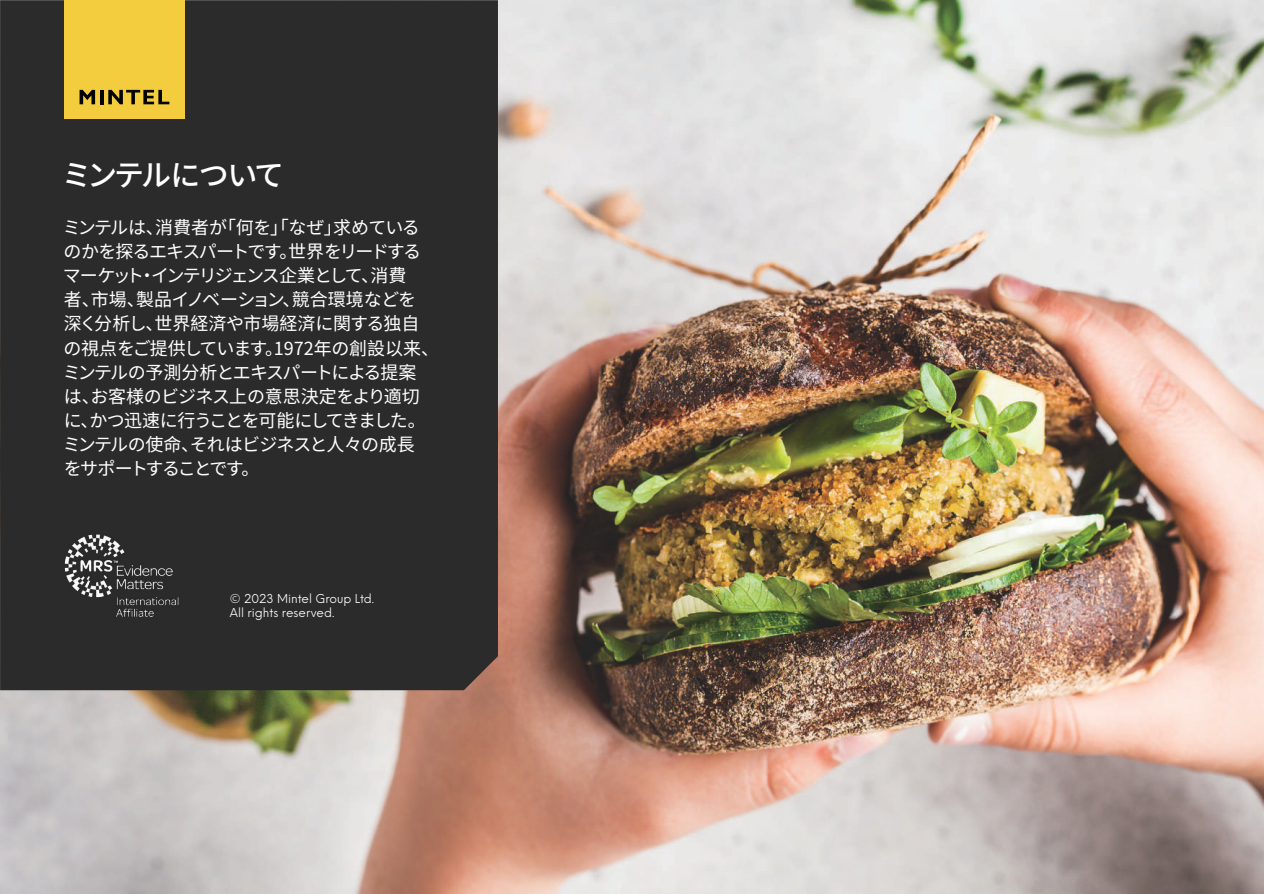
<style>
.page{position:relative;width:1264px;height:894px;background:#fff}
.page>*{position:absolute;margin:0;border:0;box-sizing:border-box;transform-origin:0 0}
.t1{font:500 30px "Noto Sans CJ Ksc";letter-spacing:-.1em;color:#fff}
.t2{font:18px/24px "Noto Sans CJ Ksc";letter-spacing:-.055em;color:#fff}
.t3{font:12px/14.4px "Neue Einstellung";color:#fff}
</style>
<div class="page">
<img style="left:0;top:0;width:1263px;height:893px">
<div style="left:0;top:0;width:498px;height:690px;background:#2c2b2c"></div>
<img style="left:64px;top:527px;width:114px;height:90px">
<div style="left:64px;top:0;width:120px;height:119px;background:#f3cd3d"></div>
<svg style="left:79px;top:90px;width:16px;height:14px"></svg>
<hr style="left:100px;top:90px;width:3px;height:14px;background:#030303">
<svg style="left:108px;top:90px;width:61px;height:14px"></svg>
<h1 class="t1" style="left:62px;top:158px;width:224px">ミンテルについて</h1>
<p class="t2" style="left:63px;top:216px;width:378px">ミンテルは、消費者が「何を」「なぜ」求めているのかを探るエキスパートです。世界をリードするマーケット・インテリジェンス企業として、消費<br>者、市場、製品イノベーション、競合環境などを<br>深く分析し、世界経済や市場経済に関する独自の視点をご提供しています。1972年の創設以来、ミンテルの予測分析とエキスパートによる提案<br>は、お客様のビジネス上の意思決定をより適切に、かつ迅速に行うことを可能にしてきました。ミンテルの使命、それはビジネスと人々の成長<br>をサポートすることです。</p>
<p class="t3" style="left:230px;top:591px;width:146px">© 2023 Mintel Group Ltd.<br>All rights reserved.</p>
</div>
